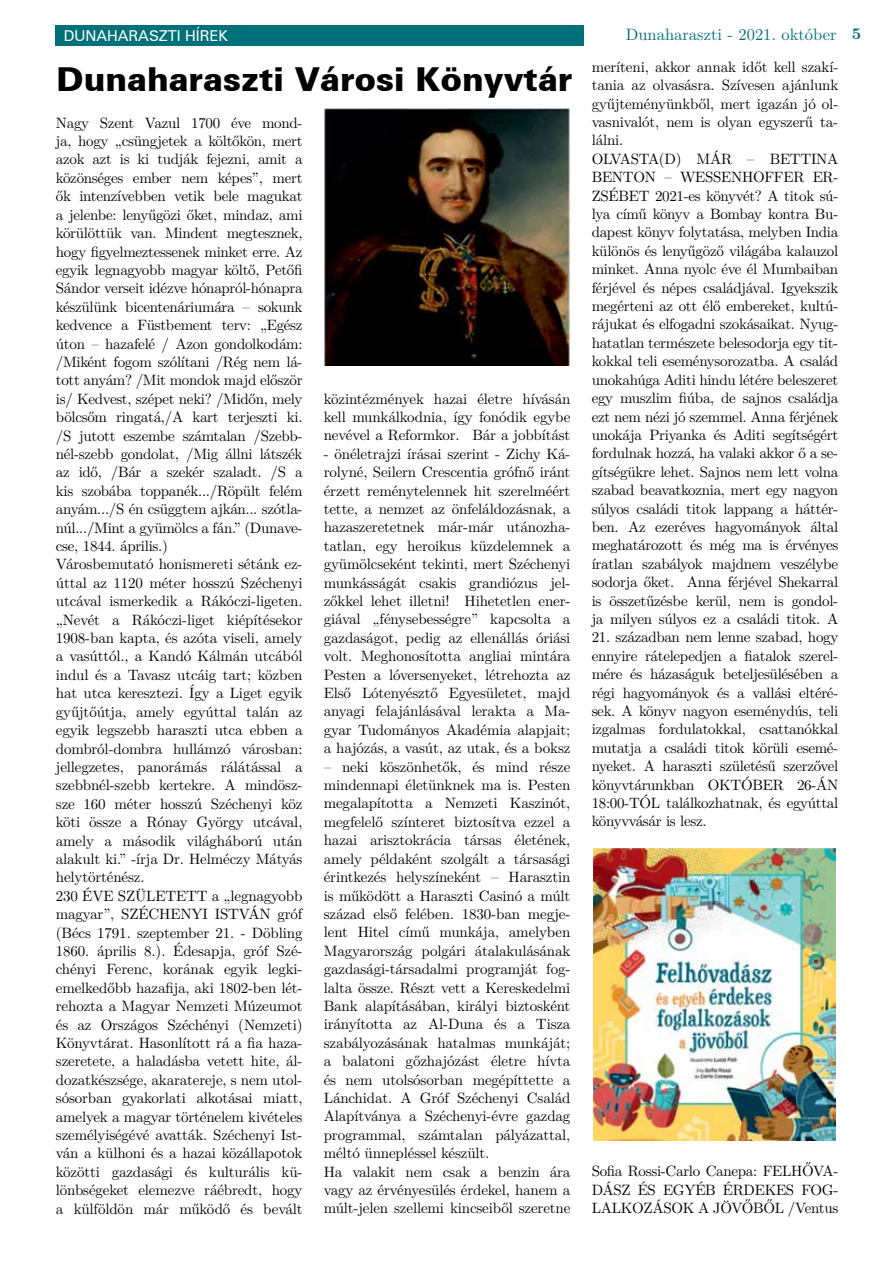
<style>
.page{position:relative;width:893px;height:1263px;background:#fff}
.page>*{position:absolute;margin:0;border:0;box-sizing:border-box;transform-origin:0 0}
.t1{font:33px "Zurich Blk PFL";color:#000}
.t2{font:16.5px "LM Roman 10";color:#007079}
.t3{font:15px/18.5px "LM Roman 10";letter-spacing:-.01em;color:#000;text-align:justify}
.t4{font:15px "Zurich PFL";color:#fff}
.s1{font-weight:700}
</style>
<div class="page">
<div style="left:55px;top:26px;width:529px;height:20px;background:#007079"></div>
<img style="left:594px;top:849px;width:242px;height:291px">
<img style="left:324px;top:108px;width:247px;height:257px">
<p class="t4" style="left:64px;top:25px;width:166px">DUNAHARASZTI HÍREK</p>
<h1 class="t1" style="left:57px;top:57px;width:517px">Dunaharaszti Városi Könyvtár</h1>
<p class="t3" style="left:56px;top:112px;width:248px;text-align:left">Nagy Szent Vazul 1700 éve mond&shy;ja, hogy „csüngjetek a költőkön, mert azok azt is ki tudják fejezni, amit a közönséges ember nem képes”, mert ők intenzívebben vetik bele magukat a jelenbe: lenyűgözi őket, mindaz, ami körülöttük van. Mindent megtesznek, hogy figyelmeztessenek minket erre. Az egyik legnagyobb magyar költő, Petőfi Sándor verseit idézve hónapról-hónapra készülünk bicentenáriumára – sokunk kedvence a Füstbement terv: „Egész úton – hazafelé / Azon gondolkodám: /Miként fogom szólítani /Rég nem lá&shy;tott anyám? /Mit mondok majd először is/ Kedvest, szépet neki? /Midőn, mely bölcsőm ringatá,/A kart terjeszti ki. /S jutott eszembe számtalan /Szebb&shy;nél-szebb gondolat, /Mig állni látszék az idő, /Bár a szekér szaladt. /S a kis szobába toppanék.../Röpült felém anyám.../S én csüggtem ajkán... szótla&shy;núl.../Mint a gyümölcs a fán.” (Dunave&shy;cse, 1844. április.)<br>Városbemutató honismereti sétánk ez&shy;úttal az 1120 méter hosszú Széchenyi utcával ismerkedik a Rákóczi-ligeten. „Nevét a Rákóczi-liget kiépítésekor 1908-ban kapta, és azóta viseli, amely a vasúttól., a Kandó Kálmán utcából indul és a Tavasz utcáig tart; közben hat utca keresztezi. Így a Liget egyik gyűjtőútja, amely egyúttal talán az egyik legszebb haraszti utca ebben a dombról-dombra hullámzó városban: jellegzetes, panorámás rálátással a szebbnél-szebb kertekre. A mindös - sze 160 méter hosszú Széchenyi köz köti össze a Rónay György utcával, amely a második világháború után alakult ki.” -írja Dr. Helméczy Mátyás helytörténész.<br>230 ÉVE SZÜLETETT a „legnagyobb magyar”, SZÉCHENYI ISTVÁN gróf (Bécs 1791. szeptember 21. - Döbling 1860. április 8.). Édesapja, gróf Szé&shy;chényi Ferenc, korának egyik legki&shy;emelkedőbb hazafija, aki 1802-ben lét&shy;rehozta a Magyar Nemzeti Múzeumot és az Országos Széchényi (Nemzeti)<br>Könyvtárat. Hasonlított rá a fia haza&shy;szeretete, a haladásba vetett hite, ál&shy;dozatkészsége, akaratereje, s nem utol&shy;sósorban gyakorlati alkotásai miatt, amelyek a magyar történelem kivételes személyiségévé avatták. Széchenyi Ist&shy;ván a külhoni és a hazai közállapotok közötti gazdasági és kulturális kü&shy;lönbségeket elemezve ráébredt, hogy a külföldön már működő és bevált</p>
<p class="t3" style="left:324px;top:388px;width:248px">közintézmények hazai életre hívásán kell munkálkodnia, így fonódik egybe nevével a Reformkor. Bár a jobbítást</p>
<p class="t3" style="left:324px;top:443px;width:248px">- önéletrajzi írásai szerint - Zichy Ká&shy;rolyné, Seilern Crescentia grófnő iránt érzett reménytelennek hit szerelméért tette, a nemzet az önfeláldozásnak, a hazaszeretetnek már-már utánozha&shy;tatlan, egy heroikus küzdelemnek a gyümölcseként tekinti, mert Széchenyi munkásságát csakis grandiózus jel&shy;zőkkel lehet illetni! Hihetetlen ener&shy;giával „fénysebességre” kapcsolta a gazdaságot, pedig az ellenállás óriási volt. Meghonosította angliai mintára Pesten a lóversenyeket, létrehozta az Első Lótenyésztő Egyesületet, majd anyagi felajánlásával lerakta a Ma&shy;gyar Tudományos Akadémia alapjait; a hajózás, a vasút, az utak, és a boksz</p>
<p class="t3" style="left:324px;top:756px;width:248px;text-align:left">– neki köszönhetők, és mind része mindennapi életünknek ma is. Pesten megalapította a Nemzeti Kaszinót, megfelelő színteret biztosítva ezzel a hazai arisztokrácia társas életének, amely példaként szolgált a társasági érintkezés helyszíneként – Harasztin is működött a Haraszti Casinó a múlt század első felében. 1830-ban megje&shy;lent Hitel című munkája, amelyben Magyarország polgári átalakulásának gazdasági-társadalmi programját fog&shy;lalta össze. Részt vett a Kereskedelmi Bank alapításában, királyi biztosként irányította az Al-Duna és a Tisza szabályozásának hatalmas munkáját; a balatoni gőzhajózást életre hívta és nem utolsósorban megépíttette a Lánchidat. A Gróf Széchenyi Család Alapítványa a Széchenyi-évre gazdag programmal, számtalan pályázattal, méltó ünnepléssel készült.<br>Ha valakit nem csak a benzin ára vagy az érvényesülés érdekel, hanem a múlt-jelen szellemi kincseiből szeretne</p>
<p class="t2" style="left:626px;top:21px;width:237px">Dunaharaszti - 2021. október <span class="s1">5</span></p>
<p class="t3" style="left:592px;top:56px;width:248px;text-align:left">meríteni, akkor annak időt kell szakí&shy;tania az olvasásra. Szívesen ajánlunk gyűjteményünkből, mert igazán jó ol&shy;vasnivalót, nem is olyan egyszerű ta&shy;lálni.<br>OLVASTA(D) MÁR – BETTINA BENTON – WESSENHOFFER ER-ZSÉBET 2021-es könyvét? A titok sú&shy;lya című könyv a Bombay kontra Bu&shy;dapest könyv folytatása, melyben India különös és lenyűgöző világába kalauzol minket. Anna nyolc éve él Mumbaiban férjével és népes családjával. Igyekszik megérteni az ott élő embereket, kultú&shy;rájukat és elfogadni szokásaikat. Nyug&shy;hatatlan természete belesodorja egy tit&shy;kokkal teli eseménysorozatba. A család unokahúga Aditi hindu létére beleszeret egy muszlim fiúba, de sajnos családja ezt nem nézi jó szemmel. Anna férjének unokája Priyanka és Aditi segítségért fordulnak hozzá, ha valaki akkor ő a se&shy;gítségükre lehet. Sajnos nem lett volna szabad beavatkoznia, mert egy nagyon súlyos családi titok lappang a háttér&shy;ben. Az ezeréves hagyományok által meghatározott és még ma is érvényes íratlan szabályok majdnem veszélybe sodorja őket. Anna férjével Shekarral is összetűzésbe kerül, nem is gondol&shy;ja milyen súlyos ez a családi titok. A</p>
<p class="t3" style="left:592px;top:627px;width:248px">21. században nem lenne szabad, hogy ennyire rátelepedjen a fiatalok szerel&shy;mére és házaságuk beteljesülésében a régi hagyományok és a vallási eltéré&shy;sek. A könyv nagyon eseménydús, teli izgalmas fordulatokkal, csattanókkal mutatja a családi titok körüli esemé&shy;nyeket. A haraszti születésű szerzővel könyvtárunkban OKTÓBER 26-ÁN 18:00-TÓL találkozhatnak, és egyúttal könyvvásár is lesz.</p>
<p class="t3" style="left:592px;top:1161px;width:248px">Sofia Rossi-Carlo Canepa: FELHŐVA-DÁSZ ÉS EGYÉB ÉRDEKES FOG-LALKOZÁSOK A JÖVŐBŐL /Ventus</p>
</div>
